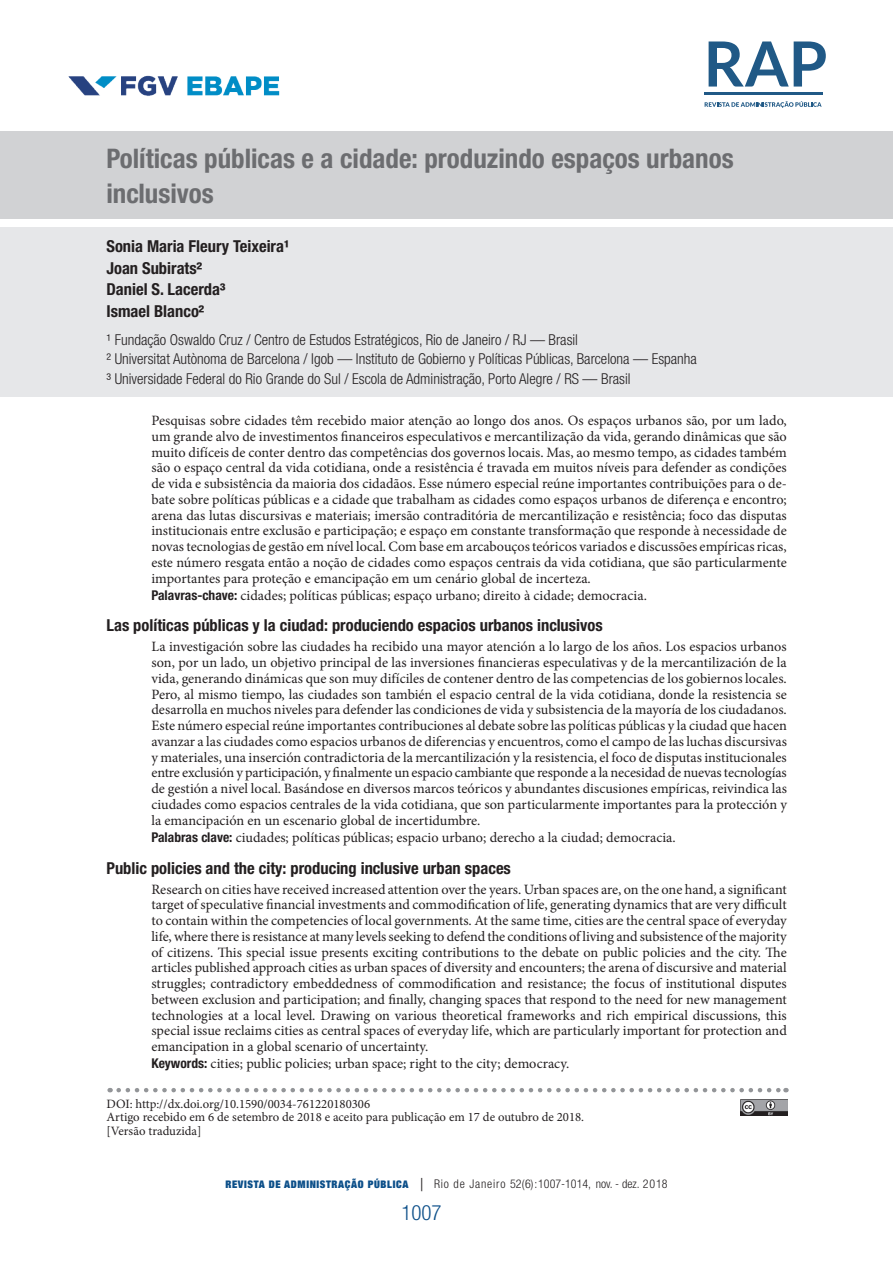
<style>
.page{position:relative;width:893px;height:1263px;background:#fff}
.page>*{position:absolute;margin:0;border:0;box-sizing:border-box;transform-origin:0 0}
.titulo{font:700 condensed 27px/34.5px "Helvetica Neue LT Std";color:#6c6d70}
.t1{font:300 condensed 21px "Helvetica Neue LT Std";color:#0c4f89}
.SUB_ABERT{font:700 condensed 16.5px "Helvetica Neue LT Std";color:#231f20}
.autor_1{font:700 condensed 16.5px "Helvetica Neue LT Std";color:#231f20}
.autor_2{font:300 condensed 15px "Helvetica Neue LT Std";color:#231f20}
.ABERTURA{font:14.25px/15.8px "Minion Pro";color:#231f20;text-align:justify}
.nota_DOI{font:12.75px "Minion Pro";color:#231f20}
.t2{font:300 condensed 12px "Helvetica Neue LT Std";color:#231f20}
.s1{font-family:"Helvetica Neue LT Std";font-weight:700;font-stretch:condensed;font-size:13.5px}
.s2{font-family:"Helvetica Neue";font-weight:900;font-stretch:expanded;font-size:10.5px;color:#0c4f89}
.s3{font-size:18px}
</style>
<div class="page">
<img style="left:68px;top:75px;width:212px;height:21px">
<svg style="left:705px;top:101px;width:117px;height:7px"></svg>
<hr style="left:704px;top:93px;width:119px;height:2px;background:#205986">
<svg style="left:709px;top:41px;width:117px;height:46px"></svg>
<div style="left:1px;top:131px;width:892px;height:88px;background:#d1d2d4"></div>
<div style="left:1px;top:227px;width:892px;height:170px;background:#e6e7e9"></div>
<img style="left:740px;top:1099px;width:47px;height:17px">
<svg style="left:119px;top:1088px;width:667px;height:4px"></svg>
<p class="titulo" style="left:106px;top:141px;width:629px">Políticas públicas e a cidade: produzindo espaços urbanos inclusivos</p>
<p class="autor_1" style="left:106px;top:236px;width:184px">Sonia Maria Fleury Teixeira¹</p>
<p class="autor_1" style="left:106px;top:258px;width:97px">Joan Subirats²</p>
<p class="autor_1" style="left:106px;top:279px;width:120px">Daniel S. Lacerda³</p>
<p class="autor_1" style="left:106px;top:301px;width:99px">Ismael Blanco²</p>
<p class="autor_2" style="left:106px;top:331px;width:473px">¹ Fundação Oswaldo Cruz / Centro de Estudos Estratégicos, Rio de Janeiro / RJ — Brasil</p>
<p class="autor_2" style="left:106px;top:350px;width:592px">² Universitat Autònoma de Barcelona / Igob — Instituto de Gobierno y Políticas Públicas, Barcelona — Espanha</p>
<p class="autor_2" style="left:106px;top:370px;width:526px">³ Universidade Federal do Rio Grande do Sul / Escola de Administração, Porto Alegre / RS — Brasil</p>
<p class="ABERTURA" style="left:151px;top:413px;width:637px">Pesquisas sobre cidades têm recebido maior atenção ao longo dos anos. Os espaços urbanos são, por um lado, um grande alvo de investimentos financeiros especulativos e mercantilização da vida, gerando dinâmicas que são muito difíceis de conter dentro das competências dos governos locais. Mas, ao mesmo tempo, as cidades também são o espaço central da vida cotidiana, onde a resistência é travada em muitos níveis para defender as condições de vida e subsistência da maioria dos cidadãos. Esse número especial reúne importantes contribuições para o de&shy;bate sobre políticas públicas e a cidade que trabalham as cidades como espaços urbanos de diferença e encontro; arena das lutas discursivas e materiais; imersão contraditória de mercantilização e resistência; foco das disputas institucionais entre exclusão e participação; e espaço em constante transformação que responde à necessidade de novas tecnologias de gestão em nível local. Com base em arcabouços teóricos variados e discussões empíricas ricas, este número resgata então a noção de cidades como espaços centrais da vida cotidiana, que são particularmente importantes para proteção e emancipação em um cenário global de incerteza.</p>
<p class="ABERTURA" style="left:151px;top:587px;width:497px"><span class="s1">Palavras-chave:</span> cidades; políticas públicas; espaço urbano; direito à cidade; democracia.</p>
<p class="SUB_ABERT" style="left:106px;top:616px;width:498px">Las políticas públicas y la ciudad: produciendo espacios urbanos inclusivos</p>
<p class="ABERTURA" style="left:151px;top:639px;width:637px">La investigación sobre las ciudades ha recibido una mayor atención a lo largo de los años. Los espacios urbanos son, por un lado, un objetivo principal de las inversiones financieras especulativas y de la mercantilización de la vida, generando dinámicas que son muy difíciles de contener dentro de las competencias de los gobiernos locales.<br>Pero, al mismo tiempo, las ciudades son también el espacio central de la vida cotidiana, donde la resistencia se desarrolla en muchos niveles para defender las condiciones de vida y subsistencia de la mayoría de los ciudadanos.<br>Este número especial reúne importantes contribuciones al debate sobre las políticas públicas y la ciudad que hacen avanzar a las ciudades como espacios urbanos de diferencias y encuentros, como el campo de las luchas discursivas y materiales, una inserción contradictoria de la mercantilización y la resistencia, el foco de disputas institucionales entre exclusión y participación, y finalmente un espacio cambiante que responde a la necesidad de nuevas tecnologías de gestión a nivel local. Basándose en diversos marcos teóricos y abundantes discusiones empíricas, reivindica las ciudades como espacios centrales de la vida cotidiana, que son particularmente importantes para la protección y la emancipación en un escenario global de incertidumbre.</p>
<p class="ABERTURA" style="left:151px;top:830px;width:526px"><span class="s1">Palabras clave:</span> ciudades; políticas públicas; espacio urbano; derecho a la ciudad; democracia.</p>
<p class="SUB_ABERT" style="left:106px;top:858px;width:406px">Public policies and the city: producing inclusive urban spaces</p>
<p class="ABERTURA" style="left:151px;top:881px;width:637px">Research on cities have received increased attention over the years. Urban spaces are, on the one hand, a significant target of speculative financial investments and commodification of life, generating dynamics that are very difficult to contain within the competencies of local governments. At the same time, cities are the central space of everyday life, where there is resistance at many levels seeking to defend the conditions of living and subsistence of the majority of citizens. This special issue presents exciting contributions to the debate on public policies and the city. The articles published approach cities as urban spaces of diversity and encounters; the arena of discursive and material struggles; contradictory embeddedness of commodification and resistance; the focus of institutional disputes between exclusion and participation; and finally, changing spaces that respond to the need for new management technologies at a local level. Drawing on various theoretical frameworks and rich empirical discussions, this special issue reclaims cities as central spaces of everyday life, which are particularly important for protection and emancipation in a global scenario of uncertainty.</p>
<p class="ABERTURA" style="left:151px;top:1056px;width:419px"><span class="s1">Keywords:</span> cities; public policies; urban space; right to the city; democracy.</p>
<p class="nota_DOI" style="left:106px;top:1095px;width:265px">DOI: http://dx.doi.org/10.1590/0034-761220180306</p>
<p class="nota_DOI" style="left:106px;top:1109px;width:479px">Artigo recebido em 6 de setembro de 2018 e aceito para publicação em 17 de outubro de 2018.</p>
<p class="nota_DOI" style="left:106px;top:1122px;width:97px">[Versão traduzida]</p>
<p class="t2" style="left:225px;top:1176px;width:444px"><span class="s2">REVISTA DE ADMINISTRAÇÃO PÚBLICA</span> <span class="s3">|</span> Rio de Janeiro 52(6):1007-1014, nov. - dez. 2018</p>
<p class="t1" style="left:401px;top:1200px;width:42px">1007</p>
</div>
